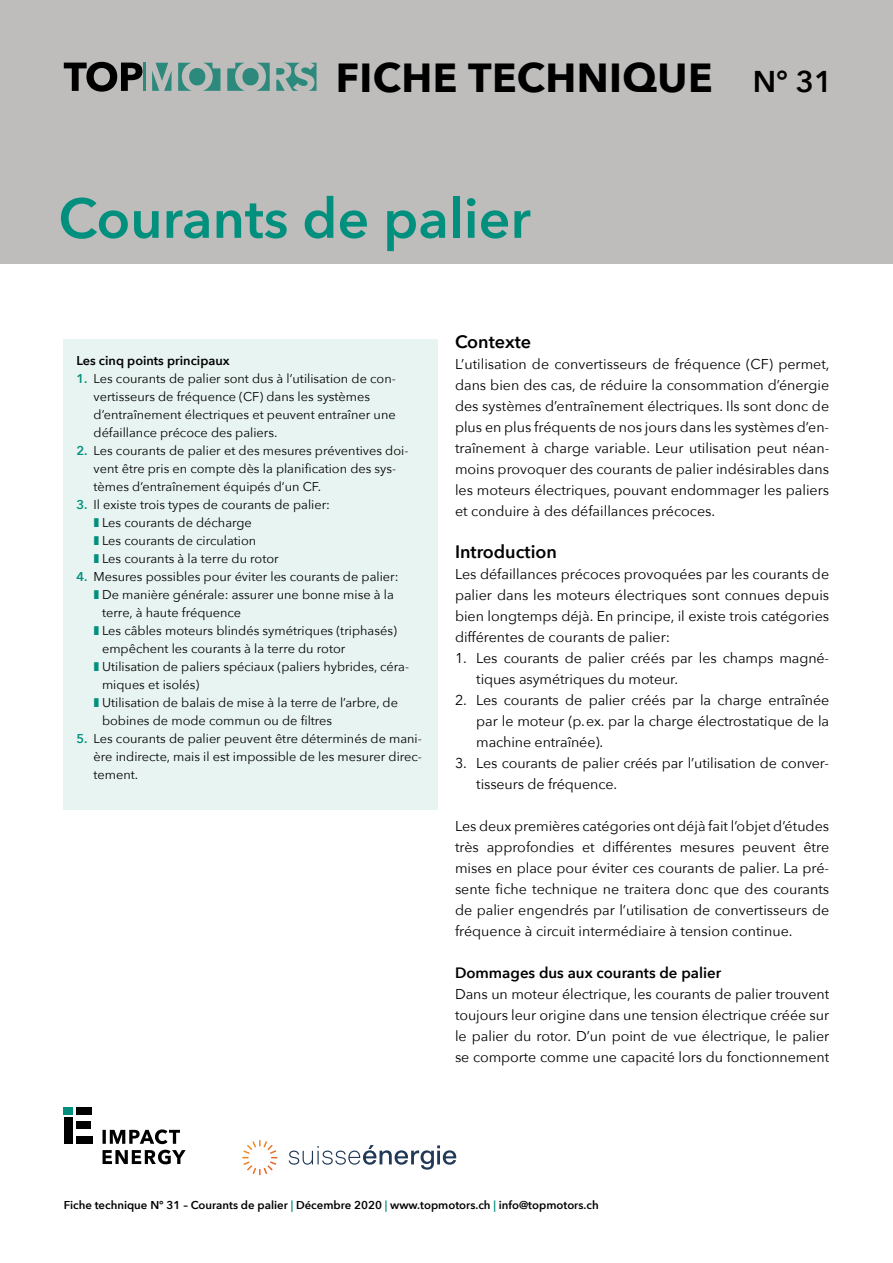
<style>
.page{position:relative;width:893px;height:1263px;background:#fff}
.page>*{position:absolute;margin:0;border:0;box-sizing:border-box;transform-origin:0 0}
.t1{font:600 55.5px "Avenir Next";color:#00907d}
.t2{font:700 40.5px "Avenir Next";letter-spacing:.01em;color:#000}
.t3{font:600 18px "Avenir Next";color:#000}
.t4{font:600 15px "Avenir Next";color:#000}
.t5{font:14.25px/21px "Avenir Next";letter-spacing:-.005em;color:#000;text-align:justify}
.t6{font:12.75px/18px "Avenir Next";color:#000}
.t7{font:600 12.75px "Avenir Next";color:#000}
.t8{font:600 11.4px "Avenir Next";color:#000}
.s1{font-weight:600;font-size:30px}
.s2{font-weight:600;color:#00907d}
.s3{color:#00907d}
</style>
<div class="page">
<div style="left:0;top:0;width:893px;height:264px;background:#bebdbc"></div>
<svg style="left:64px;top:62px;width:78px;height:30px"></svg>
<svg style="left:178px;top:63px;width:42px;height:28px"></svg>
<hr style="left:144px;top:63px;width:2px;height:28px;background:#2c897c">
<svg style="left:152px;top:63px;width:20px;height:28px"></svg>
<svg style="left:227px;top:63px;width:43px;height:28px"></svg>
<svg style="left:276px;top:63px;width:40px;height:28px"></svg>
<svg style="left:103px;top:1150px;width:83px;height:14px"></svg>
<svg style="left:103px;top:1129px;width:77px;height:15px"></svg>
<div style="left:64px;top:1118px;width:9px;height:26px;background:#000"></div>
<div style="left:64px;top:1107px;width:9px;height:7px;background:#00907d"></div>
<div style="left:76px;top:1107px;width:16px;height:7px;background:#000"></div>
<div style="left:76px;top:1121px;width:15px;height:7px;background:#000"></div>
<div style="left:76px;top:1136px;width:17px;height:8px;background:#000"></div>
<svg style="left:242px;top:1140px;width:35px;height:35px"></svg>
<svg style="left:289px;top:1145px;width:167px;height:24px"></svg>
<div style="left:64px;top:340px;width:374px;height:470px;background:#e8f4f1"></div>
<h2 class="t2" style="left:336px;top:42px;width:498px">FICHE TECHNIQUE <span class="s1">N° 31</span></h2>
<h1 class="t1" style="left:58px;top:171px;width:474px">Courants de palier</h1>
<p class="t7" style="left:77px;top:350px;width:155px">Les cinq points principaux</p>
<p class="t6" style="left:94px;top:369px;width:304px;text-indent:-17px"><span class="s2">1.</span> Les courants de palier sont dus à l’utilisation de con&shy;vertisseurs de fréquence (CF) dans les systèmes d’entraînement électriques et peuvent entraîner une défaillance précoce des paliers.</p>
<p class="t6" style="left:94px;top:441px;width:316px;text-indent:-17px"><span class="s2">2.</span> Les courants de palier et des mesures préventives doi&shy;vent être pris en compte dès la planification des sys&shy;tèmes d’entraînement équipés d’un CF.</p>
<p class="t6" style="left:102px;top:495px;width:230px;text-indent:-26px"><span class="s2">3.</span> Il existe trois types de courants de palier:<br>Les courants de décharge<br>Les courants de circulation<br>Les courants à la terre du rotor</p>
<p class="t6" style="left:102px;top:567px;width:309px;text-indent:-26px"><span class="s2">4.</span> Mesures possibles pour éviter les courants de palier:<br>De manière générale: assurer une bonne mise à la terre, à haute fréquence<br>Les câbles moteurs blindés symétriques (triphasés) empêchent les courants à la terre du rotor<br>Utilisation de paliers spéciaux (paliers hybrides, céra&shy;miques et isolés)<br>Utilisation de balais de mise à la terre de l’arbre, de bobines de mode commun ou de filtres</p>
<p class="t6" style="left:94px;top:729px;width:330px;text-align:justify;text-indent:-17px"><span class="s2">5.</span> Les courants de palier peuvent être déterminés de mani&shy;ère indirecte, mais il est impossible de les mesurer direc&shy;tement.</p>
<p class="t3" style="left:455px;top:326px;width:78px">Contexte</p>
<p class="t5" style="left:455px;top:353px;width:376px">L’utilisation de convertisseurs de fréquence (CF) permet, dans bien des cas, de réduire la consommation d’énergie des systèmes d’entraînement électriques. Ils sont donc de plus en plus fréquents de nos jours dans les systèmes d’en&shy;traînement à charge variable. Leur utilisation peut néan&shy;moins provoquer des courants de palier indésirables dans les moteurs électriques, pouvant endommager les paliers et conduire à des défaillances précoces.</p>
<p class="t3" style="left:455px;top:536px;width:103px">Introduction</p>
<p class="t5" style="left:455px;top:563px;width:376px">Les défaillances précoces provoquées par les courants de palier dans les moteurs électriques sont connues depuis bien longtemps déjà. En principe, il existe trois catégories différentes de courants de palier:</p>
<p class="t5" style="left:476px;top:647px;width:354px;text-indent:-21px">1. Les courants de palier créés par les champs magné&shy;tiques asymétriques du moteur.</p>
<p class="t5" style="left:476px;top:689px;width:354px;text-indent:-21px">2. Les courants de palier créés par la charge entraînée par le moteur (p.ex. par la charge électrostatique de la machine entraînée).</p>
<p class="t5" style="left:476px;top:752px;width:354px;text-indent:-21px">3. Les courants de palier créés par l’utilisation de conver&shy;tisseurs de fréquence.</p>
<p class="t5" style="left:455px;top:815px;width:376px">Les deux premières catégories ont déjà fait l’objet d’études très approfondies et différentes mesures peuvent être mises en place pour éviter ces courants de palier. La pré&shy;sente fiche technique ne traitera donc que des courants de palier engendrés par l’utilisation de convertisseurs de fréquence à circuit intermédiaire à tension continue.</p>
<p class="t4" style="left:455px;top:960px;width:268px">Dommages dus aux courants de palier</p>
<p class="t5" style="left:455px;top:983px;width:376px">Dans un moteur électrique, les courants de palier trouvent toujours leur origine dans une tension électrique créée sur le palier du rotor. D’un point de vue électrique, le palier se comporte comme une capacité lors du fonctionnement</p>
<p class="t8" style="left:64px;top:1195px;width:536px">Fiche technique N° 31 – Courants de palier <span class="s3">|</span> Décembre 2020 <span class="s3">|</span> www.topmotors.ch <span class="s3">|</span> info@topmotors.ch</p>
</div>
